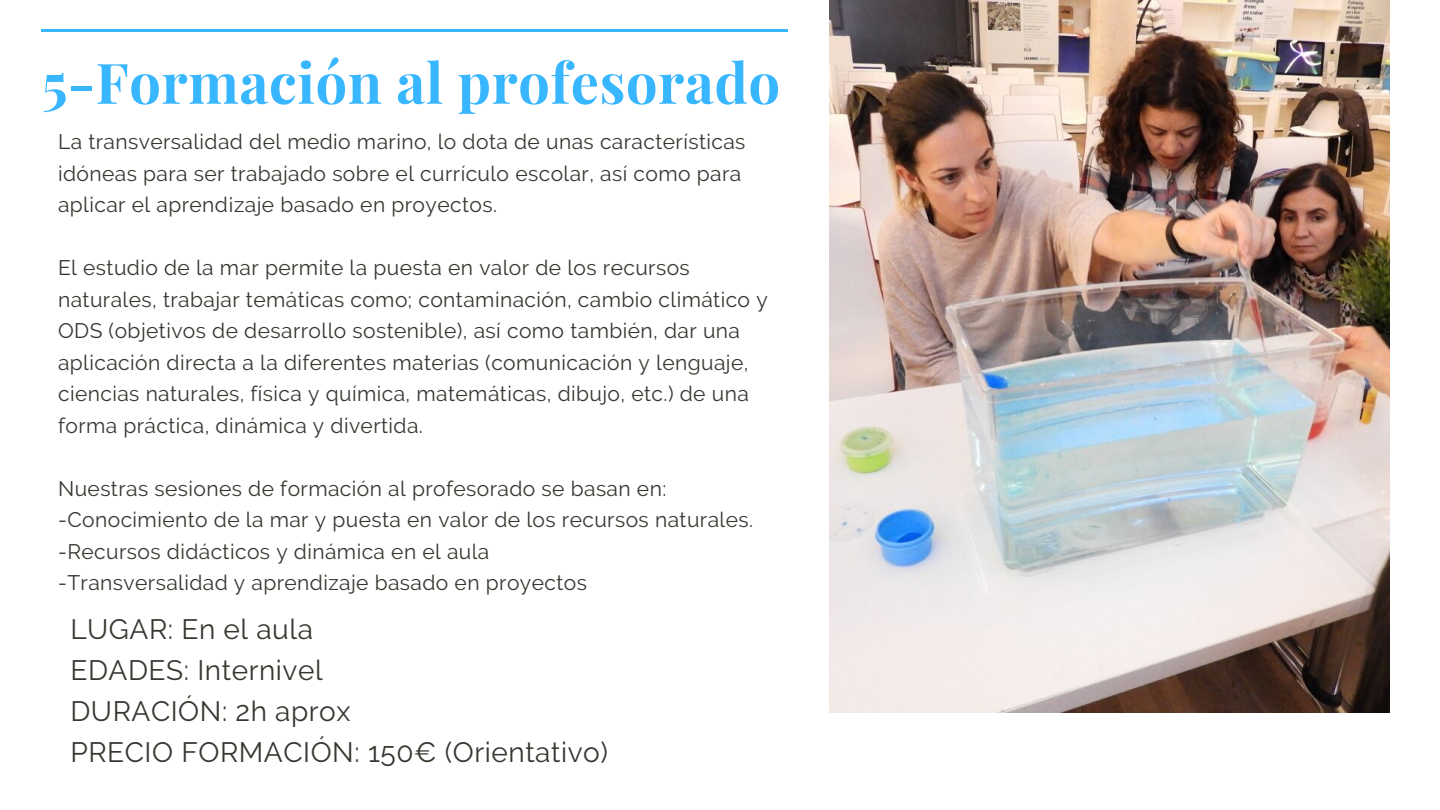
<style>
.page{position:relative;width:1440px;height:810px;background:#fff}
.page>*{position:absolute;margin:0;border:0;box-sizing:border-box;transform-origin:0 0}
.t1{font:700 56px "Playfair Display";letter-spacing:.01em;color:#38b6ff}
.t2{font:28px/41.2px "Raleway";letter-spacing:.02em;color:#35382f}
.t3{font:21px/31.5px "Raleway";letter-spacing:.02em;color:#35382f}
</style>
<div class="page">
<hr style="left:42px;top:29px;width:746px;height:3px;background:#38b6ff">
<img style="left:829px;top:0;width:560px;height:712px">
<h1 class="t1" style="left:42px;top:43px;width:740px">5-Formación al profesorado</h1>
<p class="t3" style="left:58px;top:126px;width:689px">La transversalidad del medio marino, lo dota de unas características idóneas para ser trabajado sobre el currículo escolar, así como para aplicar el aprend¡zaje basado en proyectos.</p>
<p class="t3" style="left:58px;top:252px;width:711px">El estudio de la mar permite la puesta en valor de los recursos naturales, trabajar temáticas como; contaminación, cambio climático y ODS (objetivos de desarrollo sostenible), así como también, dar una aplicación directa a la diferentes materias (comunicación y lenguaje, ciencias naturales, física y química, matemáticas, dibujo, etc.) de una forma práctica, dinámica y divertida.</p>
<p class="t3" style="left:58px;top:473px;width:697px">Nuestras sesiones de formación al profesorado se basan en: -Conocimiento de la mar y puesta en valor de los recursos naturales. -Recursos didácticos y dinámica en el aula<br>-Transversalidad y aprendizaje basado en proyectos</p>
<h2 class="t2" style="left:70px;top:608px;width:539px">LUGAR: En el aula<br>EDADES: Internivel<br>DURACIÓN: 2h aprox<br>PRECIO FORMACIÓN: 150€ (Orientativo)</h2>
</div>
